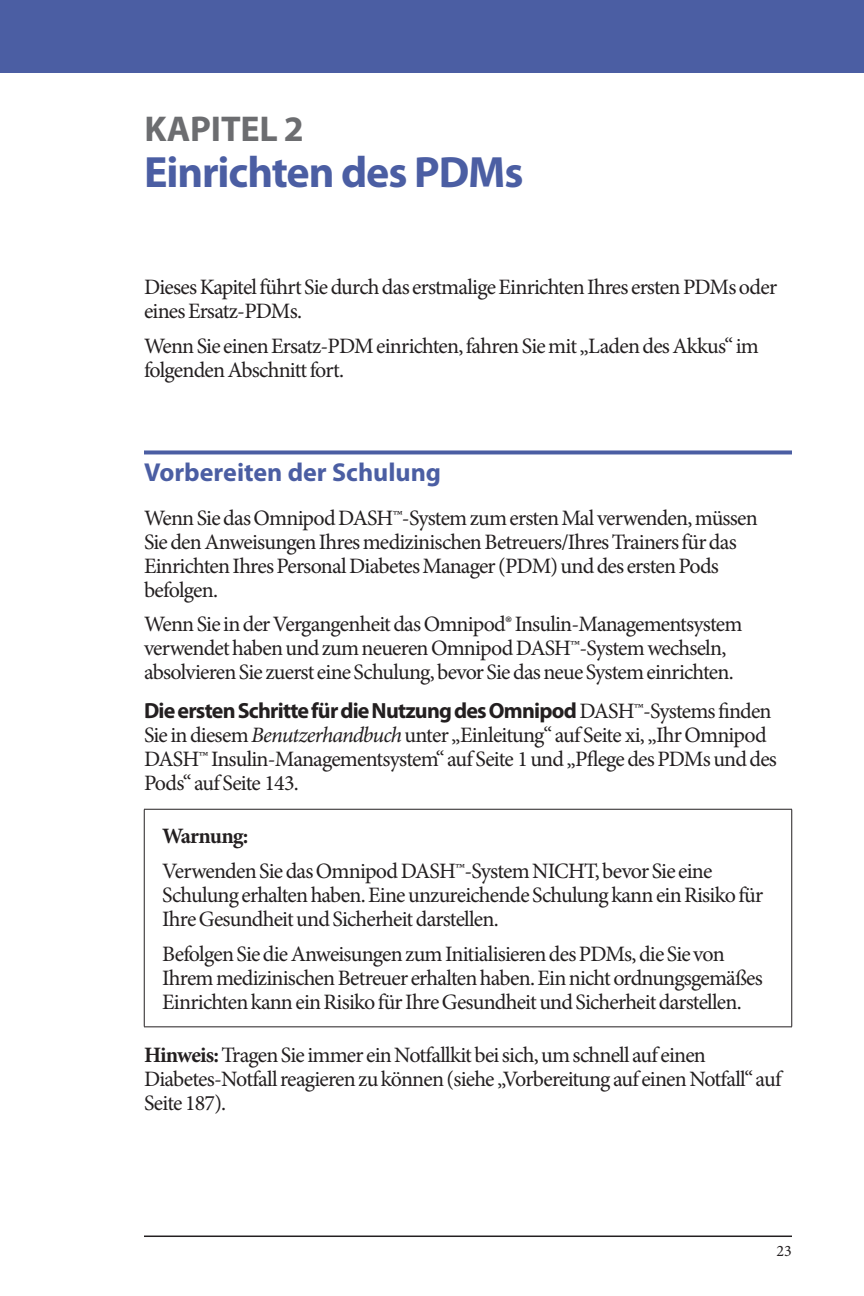
<style>
.page{position:relative;width:864px;height:1296px;background:#fff}
.page>*{position:absolute;margin:0;border:0;box-sizing:border-box;transform-origin:0 0}
.Chapter_Heading_Lef{font:700 44px "Myriad Pro";letter-spacing:-.025em;color:#4b5ea3}
.Master_Pg_Chapter_Nu{font:700 36px "Myriad Pro";letter-spacing:-.005em;color:#6c6d70}
.Head1{font:700 26px "Myriad Pro";color:#4b5ea3}
.BodyText{font:22px/24px "Minion Pro";letter-spacing:-.035em;color:#231f20}
.TableCell{font:22px/24px "Minion Pro";letter-spacing:-.035em;color:#231f20}
.t1{font:700 22px "Minion Pro";letter-spacing:-.04em;color:#231f20}
.t2{font:16px "Minion Pro";color:#231f20}
.s1{font-family:"Myriad Pro";font-weight:700}
.s2{font-style:italic}
.s3{font-weight:700}
</style>
<div class="page">
<div style="left:0;top:0;width:864px;height:73px;background:#4b5ea3"></div>
<hr style="left:144px;top:1236px;width:648px;height:1px;background:#231f20">
<svg style="left:144px;top:450px;width:648px;height:4px;background:#6071ad"></svg>
<hr style="left:144px;top:809px;width:648px;height:1px;background:#231f20">
<hr style="left:144px;top:810px;width:1px;height:217px;background:#231f20">
<hr style="left:791px;top:810px;width:1px;height:217px;background:#231f20">
<hr style="left:144px;top:1027px;width:648px;height:1px;background:#231f20">
<p class="Master_Pg_Chapter_Nu" style="left:144px;top:106px;width:161px">KAPITEL 2</p>
<p class="Chapter_Heading_Lef" style="left:144px;top:144px;width:381px">Einrichten des PDMs</p>
<p class="BodyText" style="left:144px;top:275px;width:635px">Dieses Kapitel führt Sie durch das erstmalige Einrichten Ihres ersten PDMs oder eines Ersatz-PDMs.</p>
<p class="BodyText" style="left:144px;top:334px;width:616px">Wenn Sie einen Ersatz-PDM einrichten, fahren Sie mit „Laden des Akkus“ im folgenden Abschnitt fort.</p>
<p class="Head1" style="left:144px;top:456px;width:299px">Vorbereiten der Schulung</p>
<p class="BodyText" style="left:144px;top:506px;width:615px">Wenn Sie das OmnipodDASH™-System zum ersten Mal verwenden, müssen Sie den Anweisungen Ihres medizinischen Betreuers/Ihres Trainers für das Einrichten Ihres Personal Diabetes Manager (PDM) und des ersten Pods befolgen.</p>
<p class="BodyText" style="left:144px;top:612px;width:600px">Wenn Sie in der Vergangenheit das Omnipod® Insulin-Managementsystem verwendet haben und zum neueren Omnipod DASH™-System wechseln, absolvieren Sie zuerst eine Schulung, bevor Sie das neue System einrichten.</p>
<p class="BodyText" style="left:144px;top:699px;width:635px"><span class="s1">Die ersten Schritte für die Nutzung des Omnipod</span>DASH™-Systems finden Sie in diesem <span class="s2">Benutzerhandbuch</span> unter „Einleitung“ auf Seite xi, „Ihr Omnipod DASH™ Insulin-Managementsystem“ auf Seite 1 und „Pflege des PDMs und des Pods“ auf Seite 143.</p>
<p class="t1" style="left:162px;top:821px;width:88px">Warnung:</p>
<p class="TableCell" style="left:162px;top:859px;width:603px">Verwenden Sie das Omnipod DASH™-System NICHT, bevor Sie eine<br>Schulung erhalten haben. Eine unzureichende Schulung kann ein Risiko für<br>Ihre Gesundheit und Sicherheit darstellen.</p>
<p class="TableCell" style="left:162px;top:942px;width:602px">Befolgen Sie die Anweisungen zum Initialisieren des PDMs, die Sie von<br>Ihrem medizinischen Betreuer erhalten haben. Ein nicht ordnungsgemäßes<br>Einrichten kann ein Risiko für Ihre Gesundheit und Sicherheit darstellen.</p>
<p class="BodyText" style="left:144px;top:1043px;width:639px"><span class="s3">Hinweis:</span> Tragen Sie immer ein Notfallkit bei sich, um schnell auf einen<br>Diabetes-Notfall reagieren zu können (siehe „Vorbereitung auf einen Notfall“ auf<br>Seite 187).</p>
<p class="t2" style="left:777px;top:1240px;width:17px">23</p>
</div>
